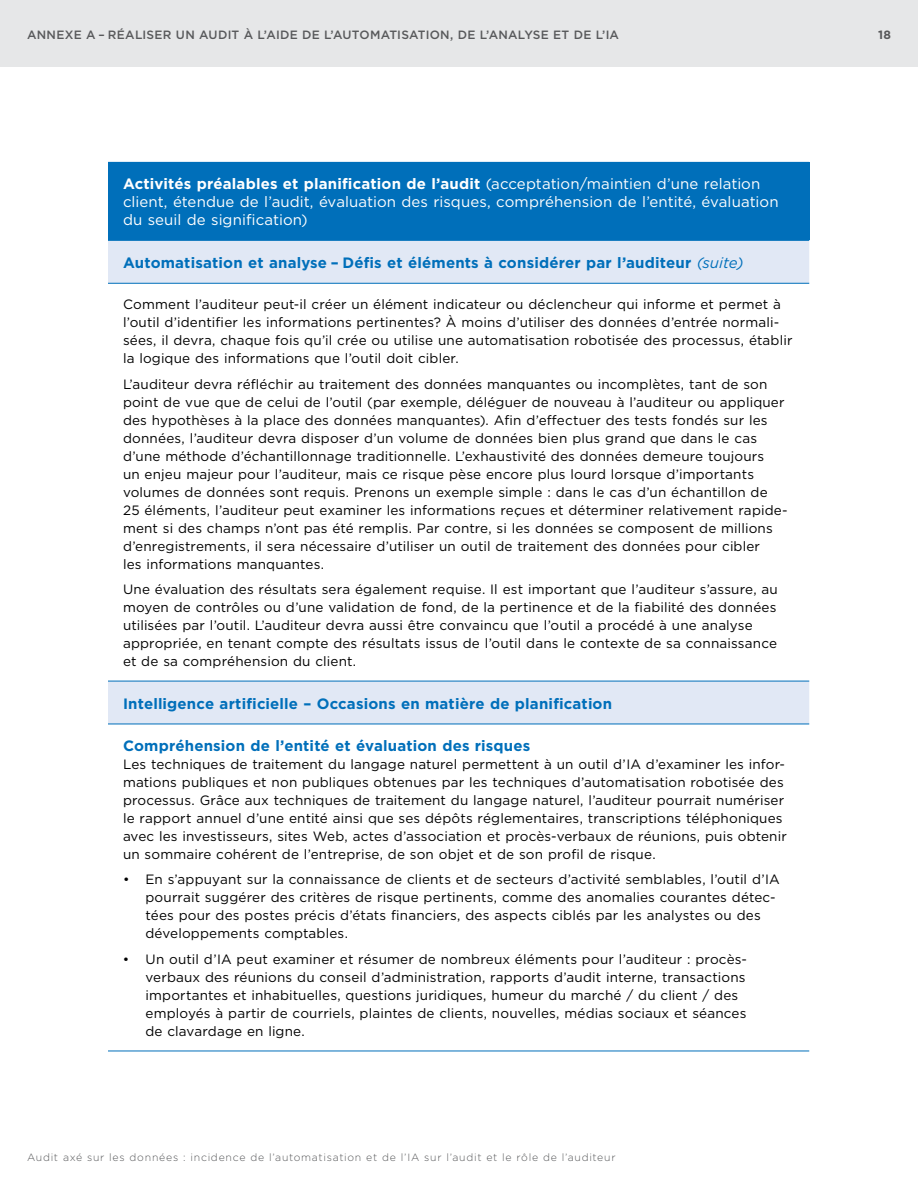
<style>
.page{position:relative;width:918px;height:1188px;background:#fff}
.page>*{position:absolute;margin:0;border:0;box-sizing:border-box;transform-origin:0 0}
.t1{font:15px/18px "Gotham";letter-spacing:.005em;color:#fff}
.t2{font:700 15px "Gotham";letter-spacing:.01em;color:#006fba}
.t3{font:13.5px/18px "Gotham";letter-spacing:.01em;color:#000}
.t4{font:500 12px "Gotham";letter-spacing:.025em;color:#58595b}
.t5{font:700 12px "Gotham";color:#58595b}
.t6{font:300 10.5px "Gotham";letter-spacing:.07em;color:#58595b}
.s1{font-weight:700}
.s2{font-weight:400;font-style:italic}
</style>
<div class="page">
<div style="left:108px;top:162px;width:701px;height:78px;background:#006fba"></div>
<svg style="left:108px;top:241px;width:701px;height:483px"></svg>
<hr style="left:108px;top:283px;width:701px;height:1px;background:#006fba">
<hr style="left:108px;top:240px;width:701px;height:1px;background:#006fba">
<hr style="left:108px;top:1051px;width:701px;height:1px;background:#006fba">
<hr style="left:108px;top:681px;width:701px;height:1px;background:#006fba">
<hr style="left:108px;top:724px;width:701px;height:1px;background:#006fba">
<div style="left:0;top:0;width:918px;height:68px;background:#e6e7e8"></div>
<p class="t4" style="left:27px;top:26px;width:594px">ANNEXE A – RÉALISER UN AUDIT À L’AI DE DE L’AUTOMATISATI ON, DE L’ANALYSE ET DE L’IA</p>
<p class="t5" style="left:878px;top:26px;width:14px">18</p>
<p class="t1" style="left:123px;top:175px;width:657px"><span class="s1">Activités préalables et planification de l’audit</span> (acceptation/maintien d’une relation client, étendue de l’audit, évaluation des risques, compréhension de l’entité, évaluation du seuil de signification)</p>
<p class="t2" style="left:123px;top:253px;width:622px">Automatisation et analyse – Défis et éléments à considérer par l’auditeur <span class="s2">(suite)</span></p>
<p class="t3" style="left:123px;top:295px;width:671px">Comment l’auditeur peut-il créer un élément indicateur ou déclencheur qui informe et permet à l’outil d’identifier les informations pertinentes? À moins d’utiliser des données d’entrée normali&shy;sées, il devra, chaque fois qu’il crée ou utilise une automatisation robotisée des processus, établir la logique des informations que l’outil doit cibler.</p>
<p class="t3" style="left:123px;top:374px;width:666px">L’auditeur devra réfléchir au traitement des données manquantes ou incomplètes, tant de son point de vue que de celui de l’outil (par exemple, déléguer de nouveau à l’auditeur ou appliquer des hypothèses à la place des données manquantes). Afin d’effectuer des tests fondés sur les données, l’auditeur devra disposer d’un volume de données bien plus grand que dans le cas d’une méthode d’échantillonnage traditionnelle. L’exhaustivité des données demeure toujours<br>un enjeu majeur pour l’auditeur, mais ce risque pèse encore plus lourd lorsque d’importants volumes de données sont requis. Prenons un exemple simple : dans le cas d’un échantillon de<br>25 éléments, l’auditeur peut examiner les informations reçues et déterminer relativement rapide&shy;ment si des champs n’ont pas été remplis. Par contre, si les données se composent de millions d’enregistrements, il sera nécessaire d’utiliser un outil de traitement des données pour cibler<br>les informations manquantes.</p>
<p class="t3" style="left:123px;top:580px;width:656px">Une évaluation des résultats sera également requise. Il est important que l’auditeur s’assure, au moyen de contrôles ou d’une validation de fond, de la pertinence et de la fiabilité des données utilisées par l’outil. L’auditeur devra aussi être convaincu que l’outil a procédé à une analyse appropriée, en tenant compte des résultats issus de l’outil dans le contexte de sa connaissance et de sa compréhension du client.</p>
<p class="t2" style="left:123px;top:694px;width:491px">Intelligence artificielle – Occasions en matière de planification</p>
<h3 class="t2" style="left:123px;top:736px;width:409px">Compréhension de l’entité et évaluation des risques</h3>
<p class="t3" style="left:123px;top:755px;width:665px">Les techniques de traitement du langage naturel permettent à un outil d’IA d’examiner les infor&shy;mations publiques et non publiques obtenues par les techniques d’automatisation robotisée des processus. Grâce aux techniques de traitement du langage naturel, l’auditeur pourrait numériser le rapport annuel d’une entité ainsi que ses dépôts réglementaires, transcriptions téléphoniques avec les investisseurs, sites Web, actes d’association et procès-verbaux de réunions, puis obtenir un sommaire cohérent de l’entreprise, de son objet et de son profil de risque.</p>
<p class="t3" style="left:146px;top:870px;width:636px;text-indent:-22px">• En s’appuyant sur la connaissance de clients et de secteurs d’activité semblables, l’outil d’IA pourrait suggérer des critères de risque pertinents, comme des anomalies courantes détec&shy;tées pour des postes précis d’états financiers, des aspects ciblés par les analystes ou des développements comptables.</p>
<p class="t3" style="left:146px;top:950px;width:603px;text-indent:-23px">• Un outil d’IA peut examiner et résumer de nombreux éléments pour l’auditeur : procès&shy;verbaux des réunions du conseil d’administration, rapports d’audit interne, transactions importantes et inhabituelles, questions juridiques, humeur du marché / du client / des employés à partir de courriels, plaintes de clients, nouvelles, médias sociaux et séances de clavardage en ligne.</p>
<p class="t6" style="left:27px;top:1151px;width:590px">Audit axé sur les données : incidence de l’automatisation et de l’IA sur l’audit et le rôle de l’auditeur</p>
</div>
